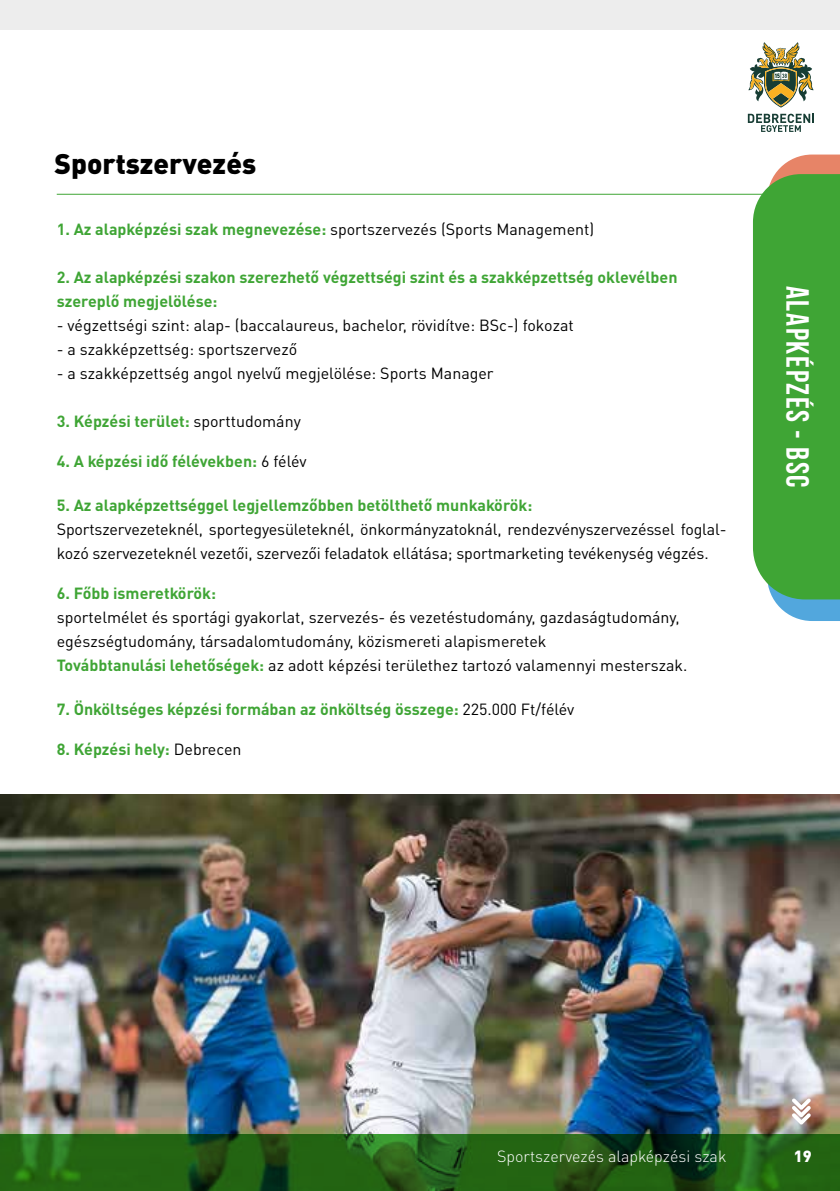
<style>
.page{position:relative;width:840px;height:1191px;background:#fff}
.page>*{position:absolute;margin:0;border:0;box-sizing:border-box;transform-origin:0 0}
.t1{font:700 32px "Bebas Neue";letter-spacing:.05em;color:#fff}
.t2{font:900 28px "DIN Pro";color:#000}
.t3{font:16px/24px "DIN Pro";color:#000}
.t4{font:700 16px/24px "DIN Pro";color:#3fa535}
.t5{font:300 16px "DIN Pro";color:#fff}
.t6{font:900 16px "DIN Pro";color:#fff}
.s1{font-weight:700;color:#3fa535}
.s2{font-weight:400;color:#000}
</style>
<div class="page">
<div style="left:0;top:0;width:839px;height:29px;background:#ededed"></div>
<svg style="left:747px;top:42px;width:67px;height:90px"></svg>
<hr style="left:57px;top:194px;width:753px;height:1px;background:#3fa535">
<img style="left:0;top:794px;width:839px;height:340px">
<svg style="left:752px;top:154px;width:87px;height:467px;background:#50aa49"></svg>
<img style="left:0;top:836px;width:1px;height:355px">
<svg style="left:0;top:1134px;width:839px;height:57px;background:#215d14"></svg>
<svg style="left:791px;top:1098px;width:19px;height:26px"></svg>
<h2 class="t2" style="left:54px;top:140px;width:203px">Sportszervezés</h2>
<p class="t3" style="left:57px;top:216px;width:538px"><span class="s1">1. Az alapképzési szak megnevezése:</span> sportszervezés (Sports Management)</p>
<p class="t4" style="left:57px;top:263px;width:622px">2. Az alapképzési szakon szerezhető végzettségi szint és a szakképzettség oklevélben szereplő megjelölése:</p>
<p class="t3" style="left:57px;top:312px;width:518px">- végzettségi szint: alap- (baccalaureus, bachelor, rövidítve: BSc-) fokozat</p>
<p class="t3" style="left:57px;top:336px;width:242px">- a szakképzettség: sportszervező</p>
<p class="t3" style="left:57px;top:360px;width:438px">- a szakképzettség angol nyelvű megjelölése: Sports Manager</p>
<p class="t4" style="left:57px;top:407px;width:245px">3. Képzési terület: <span class="s2">sporttudomány</span></p>
<p class="t4" style="left:57px;top:447px;width:251px">4. A képzési idő félévekben: <span class="s2">6 félév</span></p>
<p class="t4" style="left:57px;top:491px;width:477px">5. Az alapképzettséggel legjellemzőbben betölthető munkakörök:</p>
<p class="t3" style="left:57px;top:516px;width:671px">Sportszervezeteknél, sportegyesületeknél, önkormányzatoknál, rendezvényszervezéssel foglal&shy;kozó szervezeteknél vezetői, szervezői feladatok ellátása; sportmarketing tevékenység végzés.</p>
<p class="t4" style="left:57px;top:579px;width:161px">6. Főbb ismeretkörök:</p>
<p class="t3" style="left:57px;top:604px;width:632px">sportelmélet és sportági gyakorlat, szervezés- és vezetéstudomány, gazdaságtudomány, egészségtudomány, társadalomtudomány, közismereti alapismeretek<br><span class="s1">Továbbtanulási lehetőségek:</span> az adott képzési területhez tartozó valamennyi mesterszak.</p>
<p class="t4" style="left:57px;top:695px;width:519px">7. Önköltséges képzési formában az önköltség összege: <span class="s2">225.000 Ft/félév</span></p>
<p class="t4" style="left:57px;top:735px;width:186px">8. Képzési hely: <span class="s2">Debrecen</span></p>
<h1 class="t1" style="left:814px;top:286px;width:203px;rotate:90deg">ALAPKÉPZÉS - BSC</h1>
<p class="t5" style="left:497px;top:1143px;width:231px">Sportszervezés alapképzési szak</p>
<p class="t6" style="left:793px;top:1142px;width:19px">19</p>
</div>
